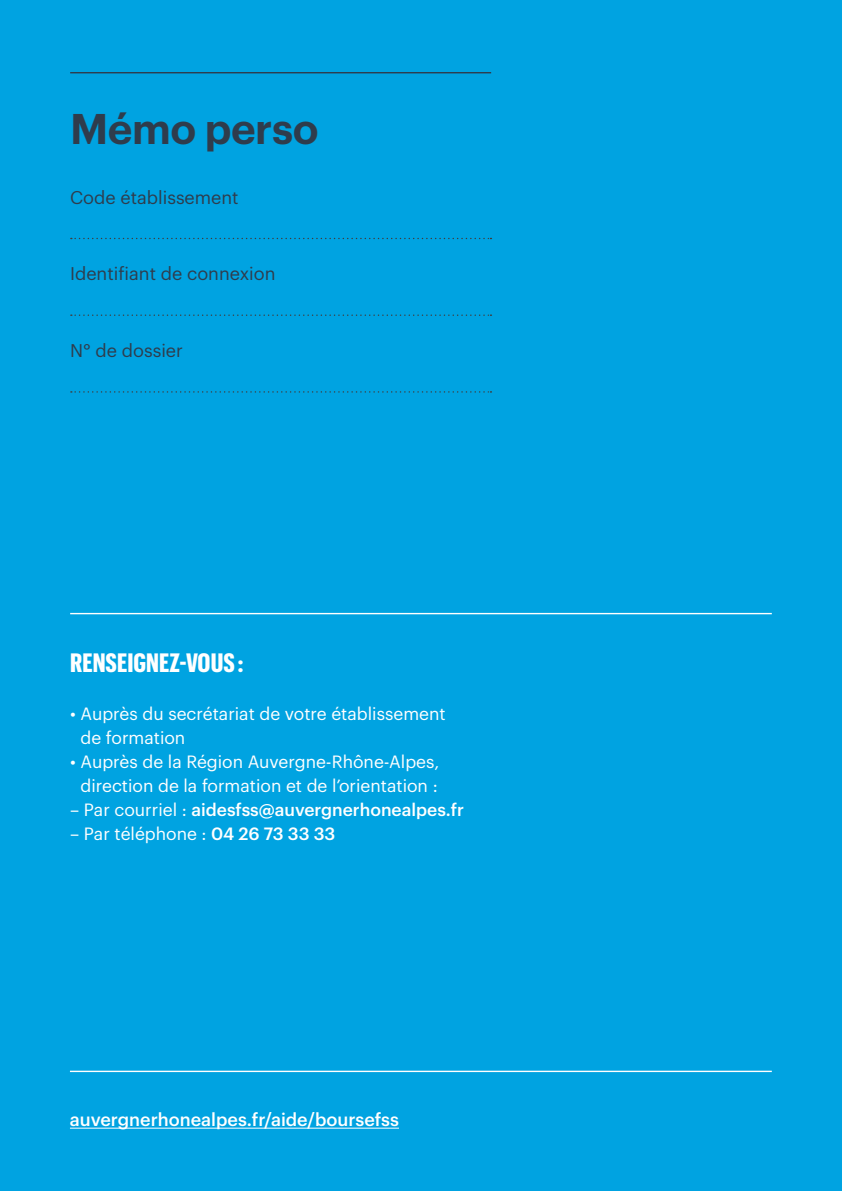
<style>
.page{position:relative;width:842px;height:1191px;background:#00a3e1}
.page>*{position:absolute;margin:0;border:0;box-sizing:border-box;transform-origin:0 0}
.Titre_04{font:600 42px "Graphik";letter-spacing:-.01em;color:#2f3c4c}
.Texte_courant_9pt{font:700 26px "Graphik X Cond";color:#fff}
.Texte_courant_9pt-2{font:18px "Graphik";color:#2f3c4c}
.Texte_Courant_8_7pt{font:500 18px "Graphik";color:#fff}
.Texte_Courant_8_7pt-2{font:17.4px/24px "Graphik";color:#fff}
.Texte_Courant_8_7pt-3{font:500 17.4px "Graphik";color:#fff}
.s1{font-weight:400}
.s2{font-weight:500}
</style>
<div class="page">
<svg style="left:71px;top:238px;width:420px;height:1px"></svg>
<svg style="left:71px;top:314px;width:420px;height:2px"></svg>
<svg style="left:71px;top:391px;width:420px;height:1px"></svg>
<hr style="left:70px;top:1070px;width:702px;height:2px;background:#fff">
<hr style="left:70px;top:72px;width:421px;height:1px;background:#2f3c4c">
<hr style="left:70px;top:613px;width:702px;height:1px;background:#fff">
<hr style="left:70px;top:1127px;width:329px;height:1px;background:#fff">
<p class="Titre_04" style="left:70px;top:97px;width:250px">Mémo perso</p>
<p class="Texte_courant_9pt-2" style="left:70px;top:184px;width:170px">Code établissement</p>
<p class="Texte_courant_9pt-2" style="left:70px;top:260px;width:207px">Identifiant de connexion</p>
<p class="Texte_courant_9pt-2" style="left:70px;top:337px;width:114px">N° de dossier</p>
<p class="Texte_courant_9pt" style="left:70px;top:644px;width:175px">RENSEIGNEZ-VOUS :</p>
<p class="Texte_Courant_8_7pt-2" style="left:81px;top:700px;width:367px;text-indent:-10px">• Auprès du secrétariat de votre établissement de formation</p>
<p class="Texte_Courant_8_7pt-2" style="left:70px;top:748px;width:371px;text-align:center">• Auprès de la Région Auvergne-Rhône-Alpes, direction de la formation et de l’orientation :</p>
<p class="Texte_Courant_8_7pt-3" style="left:70px;top:796px;width:395px"><span class="s1">– Par courriel :</span> aidesfss@auvergnerhonealpes.fr</p>
<p class="Texte_Courant_8_7pt-2" style="left:70px;top:820px;width:267px">– Par téléphone : <span class="s2">04 26 73 33 33</span></p>
<p class="Texte_Courant_8_7pt" style="left:70px;top:1106px;width:331px">auvergnerhonealpes.fr/aide/boursefss</p>
</div>
